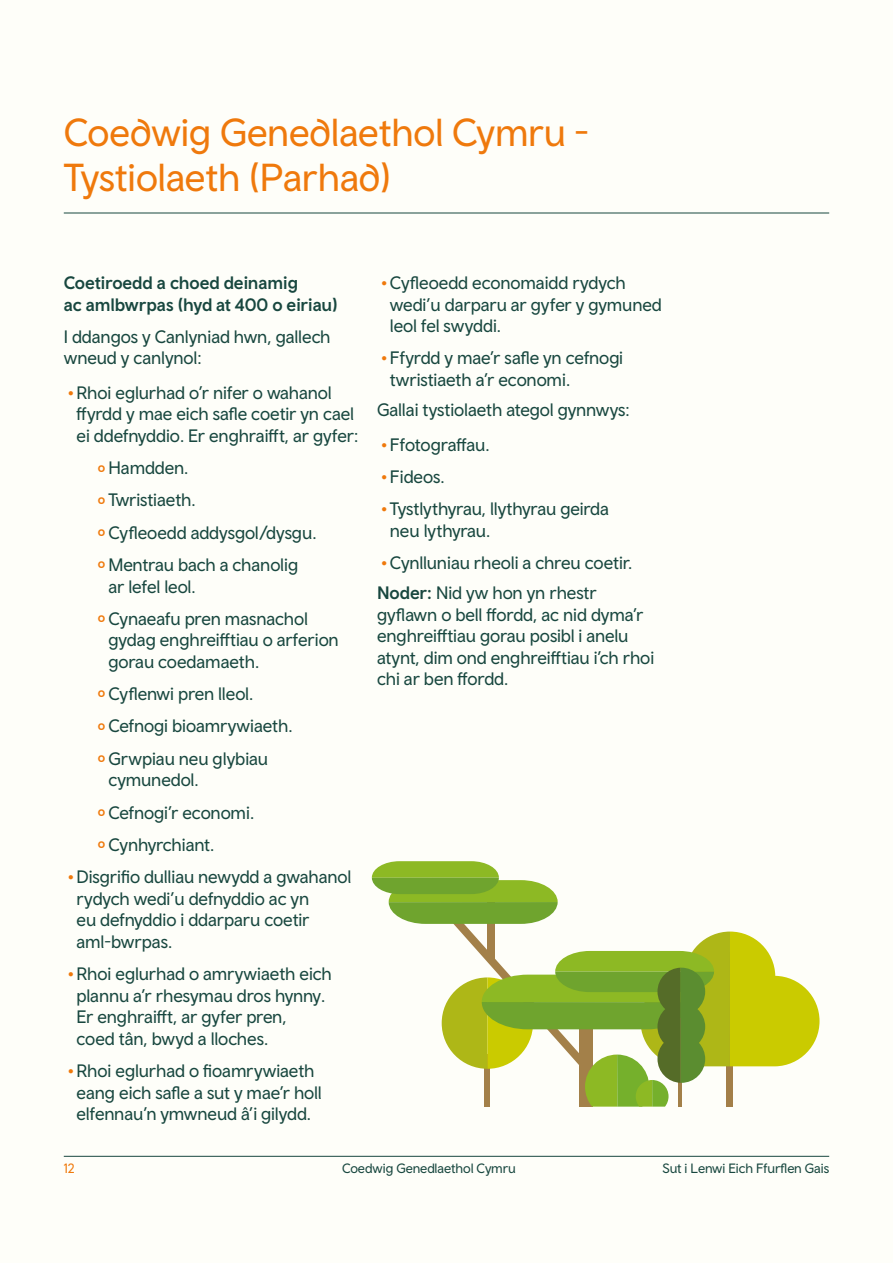
<style>
.page{position:relative;width:893px;height:1263px;background:#fefef9}
.page>*{position:absolute;margin:0;border:0;box-sizing:border-box;transform-origin:0 0}
.Page_Header_for__Con{font:39px/45px "Wales Sans Headline";color:#ef790c}
.Body_Text{font:18px/21.6px "Wales Sans Body";letter-spacing:-.005em;color:#18473f}
.Bold_Heading_Body_Te{font:500 18px/21.6px "Wales Sans Body";color:#18473f}
.t1{font:13.5px "Wales Sans Body";letter-spacing:-.005em;color:#18473f}
.t2{font:13.5px "Wales Sans Body";color:#ef790c}
.s1{font-weight:500;font-size:16.5px;color:#ef790c}
.s2{font-weight:500}
</style>
<div class="page">
<hr style="left:892px;top:0;width:1px;height:1263px;background:#fefcee">
<hr style="left:64px;top:213px;width:765px;height:1px;background:#18473f">
<hr style="left:64px;top:1156px;width:765px;height:1px;background:#18473f">
<svg style="left:372px;top:861px;width:447px;height:245px"></svg>
<p class="Page_Header_for__Con" style="left:64px;top:109px;width:527px">Coedwig Genedlaethol Cymru -<br>Tystiolaeth (Parhad)</p>
<p class="Bold_Heading_Body_Te" style="left:64px;top:272px;width:276px">Coetiroedd a choed deinamig<br>ac amlbwrpas (hyd at 400 o eiriau)</p>
<p class="Body_Text" style="left:64px;top:325px;width:268px">I ddangos y Canlyniad hwn, gallech wneud y canlynol:</p>
<p class="Body_Text" style="left:77px;top:381px;width:283px;text-indent:-9px"><span class="s1">•</span> Rhoi eglurhad o’r nifer o wahanol ffyrdd y mae eich safle coetir yn cael ei ddefnyddio. Er enghraifft, ar gyfer:</p>
<p class="Body_Text" style="left:98px;top:457px;width:92px"><sub>º</sub> Hamdden.</p>
<p class="Body_Text" style="left:98px;top:489px;width:99px"><sub>º</sub> Twristiaeth.</p>
<p class="Body_Text" style="left:98px;top:521px;width:220px"><sub>º</sub> Cyfleoedd addysgol/dysgu.</p>
<p class="Body_Text" style="left:108px;top:553px;width:191px;text-indent:-11px"><sub>º</sub> Mentrau bach a chanolig ar lefel leol.</p>
<p class="Body_Text" style="left:108px;top:607px;width:232px;text-indent:-11px"><sub>º</sub> Cynaeafu pren masnachol gydag enghreifftiau o arferion gorau coedamaeth.</p>
<p class="Body_Text" style="left:98px;top:683px;width:157px"><sub>º</sub> Cyflenwi pren lleol.</p>
<p class="Body_Text" style="left:98px;top:715px;width:196px"><sub>º</sub> Cefnogi bioamrywiaeth.</p>
<p class="Body_Text" style="left:108px;top:747px;width:161px;text-indent:-11px"><sub>º</sub> Grwpiau neu glybiau cymunedol.</p>
<p class="Body_Text" style="left:98px;top:801px;width:158px"><sub>º</sub> Cefnogi’r economi.</p>
<p class="Body_Text" style="left:98px;top:833px;width:118px"><sub>º</sub> Cynhyrchiant.</p>
<p class="Body_Text" style="left:77px;top:865px;width:276px;text-indent:-9px"><span class="s1">•</span> Disgrifio dulliau newydd a gwahanol rydych wedi’u defnyddio ac yn<br>eu defnyddio i ddarparu coetir aml-bwrpas.</p>
<p class="Body_Text" style="left:77px;top:962px;width:257px;text-indent:-9px"><span class="s1">•</span> Rhoi eglurhad o amrywiaeth eich plannu a’r rhesymau dros hynny.<br>Er enghraifft, ar gyfer pren,<br>coed tân, bwyd a lloches.</p>
<p class="Body_Text" style="left:68px;top:1059px;width:255px;text-align:center"><span class="s1">•</span> Rhoi eglurhad o fioamrywiaeth eang eich safle a sut y mae’r holl elfennau’n ymwneud â’i gilydd.</p>
<p class="Body_Text" style="left:390px;top:272px;width:273px;text-indent:-9px"><span class="s1">•</span> Cyfleoedd economaidd rydych wedi’u darparu ar gyfer y gymuned leol fel swyddi.</p>
<p class="Body_Text" style="left:390px;top:347px;width:235px;text-indent:-9px"><span class="s1">•</span> Ffyrdd y mae’r safle yn cefnogi twristiaeth a’r economi.</p>
<p class="Body_Text" style="left:377px;top:399px;width:254px">Gallai tystiolaeth ategol gynnwys:</p>
<p class="Body_Text" style="left:381px;top:433px;width:110px"><span class="s1">•</span> Ffotograffau.</p>
<p class="Body_Text" style="left:381px;top:465px;width:65px"><span class="s1">•</span> Fideos.</p>
<p class="Body_Text" style="left:390px;top:497px;width:221px;text-indent:-9px"><span class="s1">•</span> Tystlythyrau, llythyrau geirda neu lythyrau.</p>
<p class="Body_Text" style="left:381px;top:551px;width:252px"><span class="s1">•</span> Cynlluniau rheoli a chreu coetir.</p>
<p class="Body_Text" style="left:377px;top:581px;width:279px"><span class="s2">Noder:</span> Nid yw hon yn rhestr gyflawn o bell ffordd, ac nid dyma’r enghreifftiau gorau posibl i anelu atynt, dim ond enghreifftiau i’ch rhoi chi ar ben ffordd.</p>
<p class="t2" style="left:64px;top:1159px;width:13px">12</p>
<p class="t1" style="left:342px;top:1159px;width:175px">Coedwig Genedlaethol Cymru</p>
<p class="t1" style="left:662px;top:1159px;width:168px">Sut i Lenwi Eich Ffurflen Gais</p>
</div>
